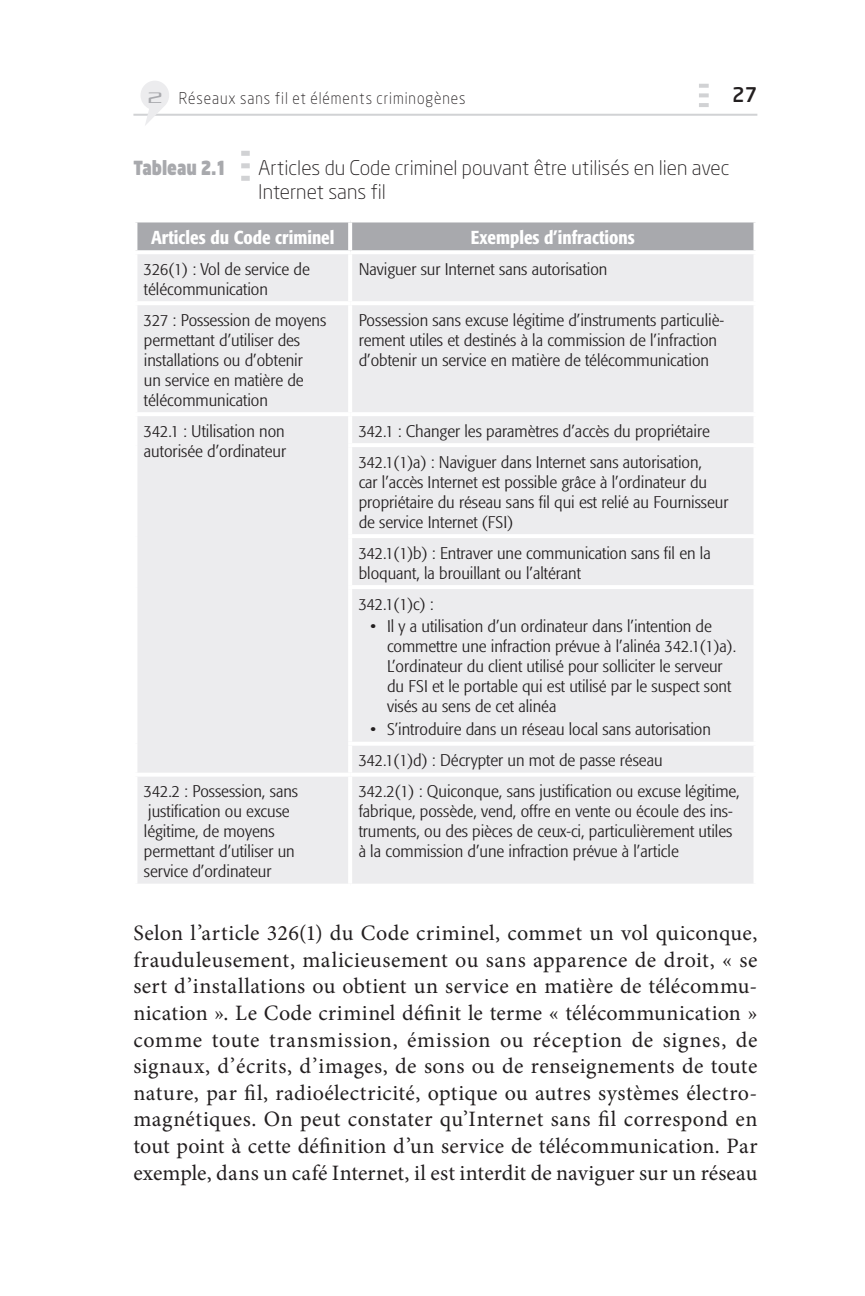
<style>
.page{position:relative;width:865px;height:1296px;background:#fff}
.page>*{position:absolute;margin:0;border:0;box-sizing:border-box;transform-origin:0 0}
._01_tx{font:22px/26.6px "Minion Pro";letter-spacing:.005em;color:#231f20;text-align:justify}
._50_____ti_tab{font:300 20px/24px "Neo Sans";color:#231f20}
.t1{font:500 20px "Neo Sans";color:#231f20}
._50_____ti_tab-2{font:900 19.2px "Neo Sans";color:#a8a9ad;scale:.83 1}
._52_Titre{font:500 condensed 18.6px "Formata";color:#fff}
._55_tx{font:300 condensed 16.8px/20px "Formata";color:#231f20;scale:1.11 1}
.t2{font:300 16px "Neo Sans";letter-spacing:.065em;color:#231f20;scale:.9 1}
.s1{font-family:"Serpentine";font-size:16.4px;color:#a8a9ad}
</style>
<div class="page">
<hr style="left:133px;top:114px;width:624px;height:2px;background:#d1d2d4">
<hr style="left:698px;top:84px;width:10px;height:4px;background:#d1d2d4">
<svg style="left:699px;top:93px;width:9px;height:4px"></svg>
<hr style="left:698px;top:103px;width:10px;height:4px;background:#d1d2d4">
<svg style="left:140px;top:81px;width:29px;height:44px"></svg>
<div style="left:241px;top:151px;width:9px;height:5px;background:#d1d2d4"></div>
<div style="left:241px;top:163px;width:9px;height:5px;background:#d1d2d4"></div>
<div style="left:241px;top:176px;width:9px;height:5px;background:#d1d2d4"></div>
<div style="left:137px;top:222px;width:616px;height:28px;background:#a8a9ad"></div>
<div style="left:137px;top:254px;width:616px;height:630px;background:#ececee"></div>
<svg style="left:348px;top:222px;width:4px;height:28px"></svg>
<hr style="left:348px;top:254px;width:4px;height:47px;background:#fff">
<hr style="left:133px;top:301px;width:217px;height:4px;background:#fff">
<hr style="left:350px;top:301px;width:407px;height:4px;background:#fff">
<hr style="left:348px;top:305px;width:4px;height:107px;background:#fff">
<hr style="left:133px;top:412px;width:217px;height:4px;background:#fff">
<hr style="left:350px;top:412px;width:407px;height:4px;background:#fff">
<hr style="left:348px;top:416px;width:4px;height:27px;background:#fff">
<hr style="left:348px;top:443px;width:409px;height:4px;background:#fff">
<hr style="left:348px;top:447px;width:4px;height:87px;background:#fff">
<hr style="left:348px;top:534px;width:409px;height:4px;background:#fff">
<hr style="left:348px;top:538px;width:4px;height:47px;background:#fff">
<hr style="left:348px;top:585px;width:409px;height:4px;background:#fff">
<hr style="left:348px;top:589px;width:4px;height:153px;background:#fff">
<hr style="left:348px;top:742px;width:409px;height:4px;background:#fff">
<hr style="left:348px;top:746px;width:4px;height:27px;background:#fff">
<hr style="left:133px;top:773px;width:217px;height:4px;background:#fff">
<hr style="left:350px;top:773px;width:407px;height:4px;background:#fff">
<hr style="left:348px;top:777px;width:4px;height:107px;background:#fff">
<svg style="left:753px;top:222px;width:3px;height:28px"></svg>
<svg style="left:136px;top:250px;width:214px;height:1px"></svg>
<svg style="left:350px;top:250px;width:405px;height:2px"></svg>
<p class="t2" style="left:148px;top:89px;width:354px"><span class="s1">2</span> Réseaux sans fil et éléments criminogènes</p>
<p class="t1" style="left:732px;top:82px;width:27px">27</p>
<p class="_50_____ti_tab-2" style="left:133px;top:155px;width:114px">Tableau 2.1</p>
<p class="_50_____ti_tab" style="left:258px;top:156px;width:472px">Articles du Code criminel pouvant être utilisés en lien avec<br>Internet sans fil</p>
<p class="_52_Titre" style="left:151px;top:226px;width:185px">Articles du Code criminel</p>
<p class="_52_Titre" style="left:471px;top:226px;width:165px">Exemples d’infractions</p>
<p class="_55_tx" style="left:144px;top:259px;width:151px">326(1) : Vol de service de télécommunication</p>
<p class="_55_tx" style="left:358px;top:259px;width:226px">Naviguer sur Internet sans autorisation</p>
<p class="_55_tx" style="left:144px;top:310px;width:166px">327 : Possession de moyens permettant d’utiliser des installations ou d’obtenir<br>un service en matière de télécommunication</p>
<p class="_55_tx" style="left:358px;top:310px;width:331px">Possession sans excuse légitime d’instruments particuliè&shy;rement utiles et destinés à la commission de l’infraction d’obtenir un service en matière de télécommunication</p>
<p class="_55_tx" style="left:144px;top:421px;width:130px">342.1 : Utilisation non autorisée d’ordinateur</p>
<p class="_55_tx" style="left:358px;top:421px;width:318px">342.1 : Changer les paramètres d’accès du propriétaire</p>
<p class="_55_tx" style="left:358px;top:452px;width:334px">342.1(1)a) : Naviguer dans Internet sans autorisation,<br>car l’accès Internet est possible grâce à l’ordinateur du propriétaire du réseau sans fil qui est relié au Fournisseur de service Internet (FSI)</p>
<p class="_55_tx" style="left:358px;top:543px;width:319px">342.1(1)b) : Entraver une communication sans fil en la bloquant, la brouillant ou l’altérant</p>
<p class="_55_tx" style="left:358px;top:594px;width:69px">342.1(1)c) :</p>
<p class="_55_tx" style="left:387px;top:617px;width:316px;text-indent:-17px">• Il y a utilisation d’un ordinateur dans l’intention de commettre une infraction prévue à l’alinéa 342.1(1)a).<br>L’ordinateur du client utilisé pour solliciter le serveur du FSI et le portable qui est utilisé par le suspect sont visés au sens de cet alinéa</p>
<p class="_55_tx" style="left:370px;top:719px;width:309px">• S’introduire dans un réseau local sans autorisation</p>
<p class="_55_tx" style="left:358px;top:750px;width:275px">342.1(1)d) : Décrypter un mot de passe réseau</p>
<p class="_55_tx" style="left:144px;top:781px;width:140px">342.2 : Possession, sans justification ou excuse légitime, de moyens permettant d’utiliser un service d’ordinateur</p>
<p class="_55_tx" style="left:358px;top:781px;width:345px">342.2(1) : Quiconque, sans justification ou excuse légitime, fabrique, possède, vend, offre en vente ou écoule des ins&shy;truments, ou des pièces de ceux-ci, particulièrement utiles à la commission d’une infraction prévue à l’article</p>
<p class="_01_tx" style="left:133px;top:920px;width:625px">Selon l’article 326(1) du Code criminel, commet un vol quiconque, frauduleusement, malicieusement ou sans apparence de droit, « se sert d’installations ou obtient un service en matière de télécommu&shy;nication ». Le Code criminel définit le terme « télécommunication » comme toute transmission, émission ou réception de signes, de signaux, d’écrits, d’images, de sons ou de renseignements de toute nature, par fil, radioélectricité, optique ou autres systèmes électro&shy;magnétiques. On peut constater qu’Internet sans fil correspond en tout point à cette définition d’un service de télécommunication. Par exemple, dans un café Internet, il est interdit de naviguer sur un réseau</p>
</div>
